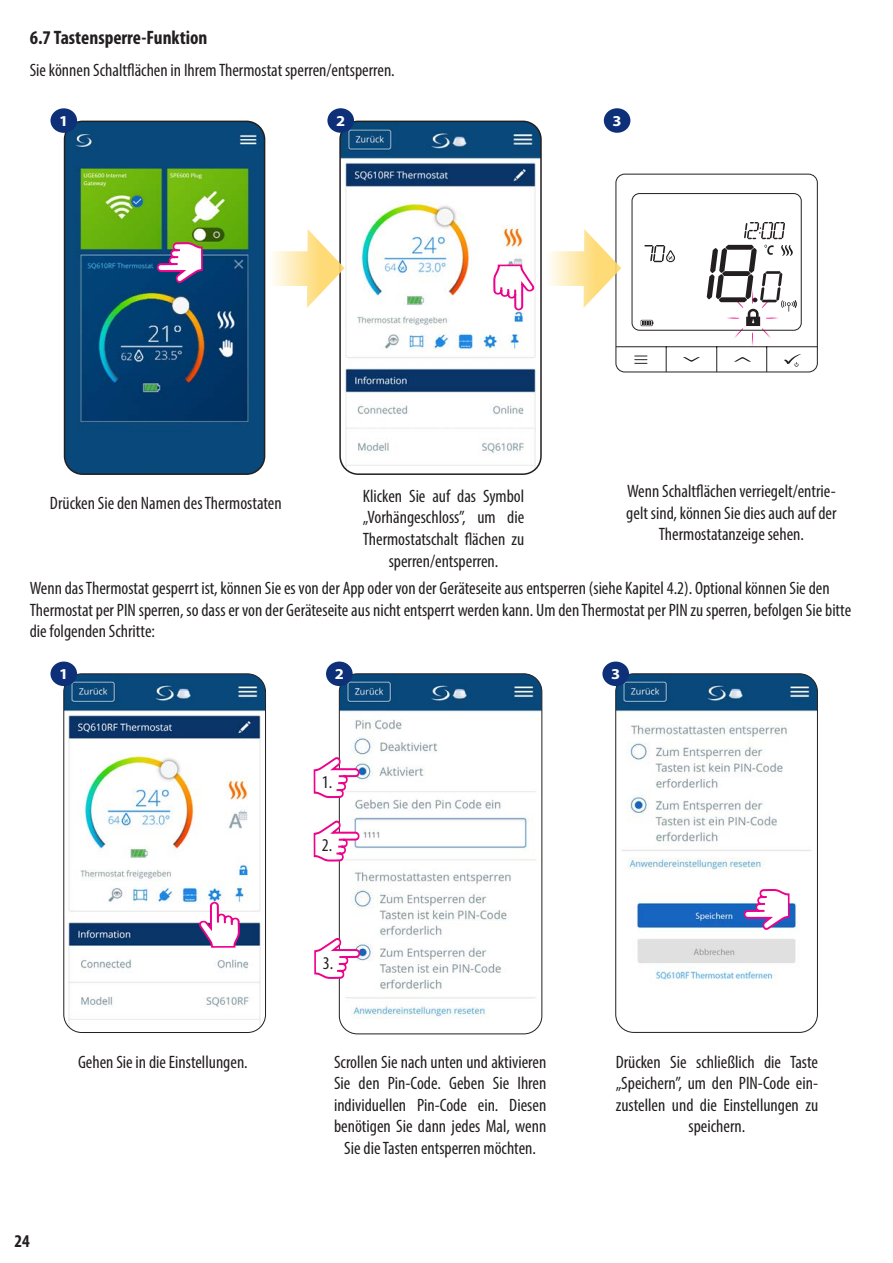
<style>
.page{position:relative;width:893px;height:1263px;background:#fff}
.page>*{position:absolute;margin:0;border:0;box-sizing:border-box;transform-origin:0 0}
.Tytuł_rozdziału{font:700 condensed 19.5px "Myriad Pro";color:#231f20}
.t1{font:condensed 18px/21.6px "Myriad Pro";color:#231f20;text-align:center}
.t2{font:700 condensed 18px "Myriad Pro";color:#231f20}
.t3{font:700 15.15px "Myriad Pro";color:#fff;scale:1.09 1}
</style>
<div class="page">
<img style="left:342px;top:121px;width:197px;height:351px">
<div style="left:339px;top:121px;width:203px;height:354px;border:2px solid #231f20;border-radius:18px"></div>
<img style="left:734px;top:328px;width:37px;height:18px">
<img style="left:65px;top:121px;width:200px;height:353px">
<div style="left:64px;top:121px;width:201px;height:354px;border:2px solid #231f20;border-radius:18px"></div>
<svg style="left:157px;top:242px;width:45px;height:41px"></svg>
<svg style="left:242px;top:214px;width:103px;height:108px"></svg>
<div style="left:632px;top:193px;width:170px;height:138px;border:1px solid #231f20;border-radius:7px"></div>
<svg style="left:641px;top:320px;width:12px;height:6px"></svg>
<svg style="left:744px;top:222px;width:41px;height:17px"></svg>
<svg style="left:644px;top:245px;width:31px;height:17px"></svg>
<svg style="left:707px;top:245px;width:90px;height:81px"></svg>
<div style="left:616px;top:174px;width:202px;height:198px;border:1px solid #231f20;border-radius:9px"></div>
<svg style="left:734px;top:357px;width:17px;height:5px"></svg>
<svg style="left:683px;top:357px;width:17px;height:5px"></svg>
<svg style="left:784px;top:354px;width:17px;height:13px"></svg>
<svg style="left:634px;top:355px;width:13px;height:9px"></svg>
<hr style="left:616px;top:346px;width:201px;height:1px;background:#231f20">
<svg style="left:666px;top:347px;width:1px;height:25px"></svg>
<svg style="left:716px;top:347px;width:1px;height:25px"></svg>
<svg style="left:766px;top:347px;width:1px;height:25px"></svg>
<div style="left:50px;top:108px;width:27px;height:25px;background:#0d3079;border-radius:50%"></div>
<div style="left:327px;top:108px;width:27px;height:25px;background:#0d3079;border-radius:50%"></div>
<div style="left:604px;top:108px;width:26px;height:25px;background:#0d3079;border-radius:50%"></div>
<svg style="left:493px;top:214px;width:128px;height:108px"></svg>
<img style="left:64px;top:674px;width:202px;height:358px">
<div style="left:64px;top:674px;width:202px;height:359px;border:1px solid #231f20;border-radius:18px"></div>
<img style="left:199px;top:678px;width:23px;height:26px">
<img style="left:339px;top:674px;width:203px;height:360px">
<div style="left:339px;top:674px;width:203px;height:360px;border:1px solid #231f20;border-radius:18px"></div>
<img style="left:474px;top:678px;width:24px;height:26px">
<img style="left:616px;top:674px;width:201px;height:358px">
<div style="left:615px;top:674px;width:203px;height:358px;border:1px solid #231f20;border-radius:18px"></div>
<img style="left:750px;top:678px;width:24px;height:26px">
<div style="left:50px;top:661px;width:27px;height:25px;background:#0d3079;border-radius:50%"></div>
<div style="left:326px;top:661px;width:27px;height:25px;background:#0d3079;border-radius:50%"></div>
<div style="left:602px;top:661px;width:27px;height:25px;background:#0d3079;border-radius:50%"></div>
<svg style="left:199px;top:902px;width:41px;height:45px"></svg>
<svg style="left:314px;top:757px;width:45px;height:41px"></svg>
<svg style="left:315px;top:938px;width:45px;height:41px"></svg>
<svg style="left:314px;top:821px;width:45px;height:40px"></svg>
<svg style="left:744px;top:889px;width:45px;height:41px"></svg>
<p class="Tytuł_rozdziału" style="left:30px;top:25px;width:179px">6.7 Tastensperre-Funktion</p>
<p class="t1" style="left:30px;top:59px;width:366px">Sie können Schaltflächen in Ihrem Thermostat sperren/entsperren.</p>
<p class="t3" style="left:59px;top:111px;width:10px">1</p>
<p class="t3" style="left:336px;top:111px;width:10px">2</p>
<p class="t3" style="left:613px;top:111px;width:10px">3</p>
<p class="t1" style="left:50px;top:492px;width:233px">Drücken Sie den Namen des Thermostaten</p>
<p class="t1" style="left:363px;top:485px;width:163px">Klicken Sie auf das Symbol „Vorhängeschloss”, um die<br>Thermostatschalt flächen zu sperren/entsperren.</p>
<p class="t1" style="left:626px;top:480px;width:212px">Wenn Schaltflächen verriegelt/entrie&shy;gelt sind, können Sie dies auch auf der<br>Thermostatanzeige sehen.</p>
<p class="t1" style="left:30px;top:577px;width:823px;text-align:left">Wenn das Thermostat gesperrt ist, können Sie es von der App oder von der Geräteseite aus entsperren (siehe Kapitel 4.2). Optional können Sie den<br>Thermostat per PIN sperren, so dass er von der Geräteseite aus nicht entsperrt werden kann. Um den Thermostat per PIN zu sperren, befolgen Sie bitte die folgenden Schritte:</p>
<p class="t3" style="left:59px;top:664px;width:10px">1</p>
<p class="t3" style="left:335px;top:664px;width:10px">2</p>
<p class="t3" style="left:611px;top:664px;width:10px">3</p>
<p class="t1" style="left:322px;top:771px;width:12px">1.</p>
<p class="t1" style="left:322px;top:834px;width:12px">2.</p>
<p class="t1" style="left:323px;top:951px;width:12px">3.</p>
<p class="t2" style="left:14px;top:1229px;width:17px">24</p>
<p class="t1" style="left:78px;top:1051px;width:171px">Gehen Sie in die Einstellungen.</p>
<p class="t1" style="left:334px;top:1051px;width:214px">Scrollen Sie nach unten und aktivieren Sie den Pin-Code. Geben Sie Ihren individuellen Pin-Code ein. Diesen benötigen Sie dann jedes Mal, wenn Sie die Tasten entsperren möchten.</p>
<p class="t1" style="left:616px;top:1051px;width:204px">Drücken Sie schließlich die Taste „Speichern”, um den PIN-Code ein&shy;zustellen und die Einstellungen zu speichern.</p>
</div>
